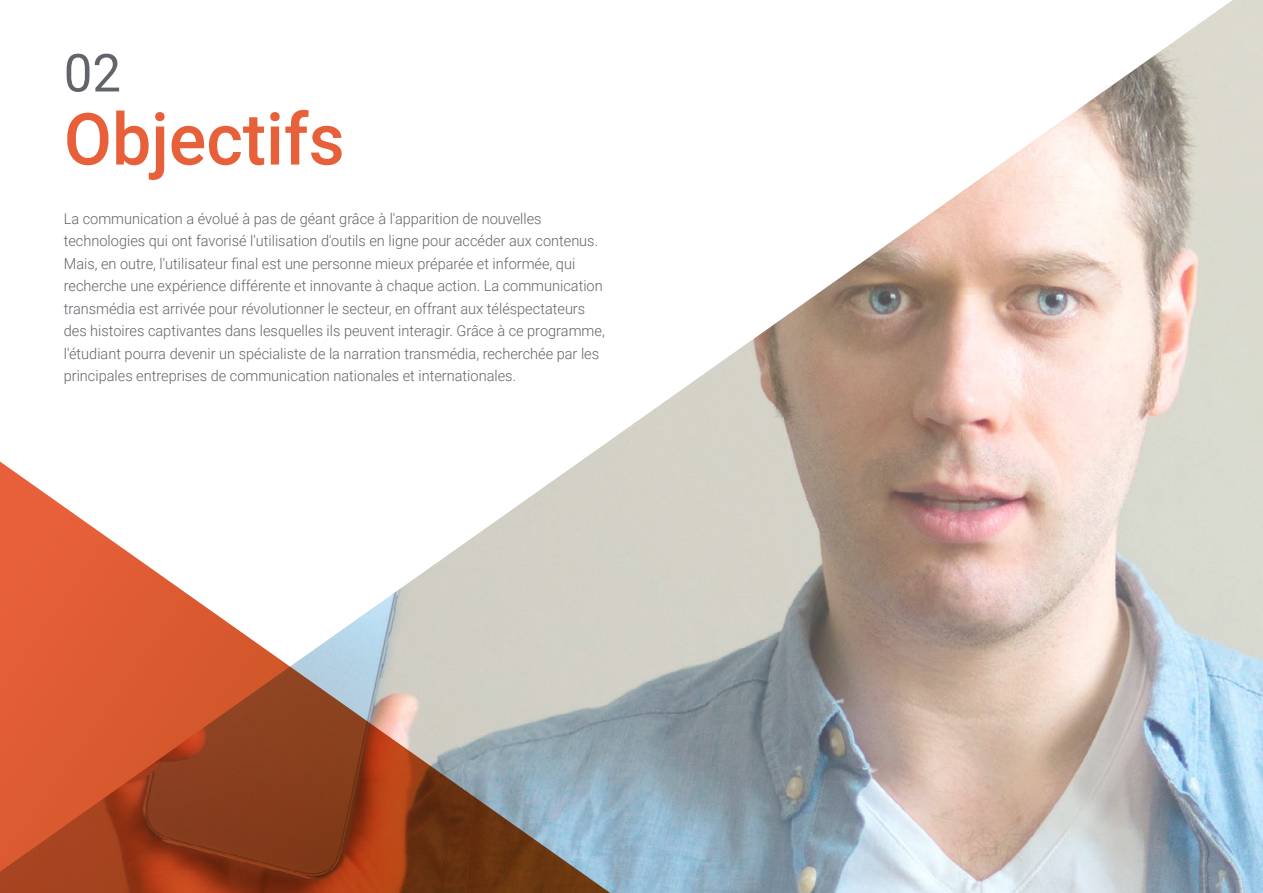
<style>
.page{position:relative;width:1263px;height:893px;background:#fff}
.page>*{position:absolute;margin:0;border:0;box-sizing:border-box;transform-origin:0 0}
.t1{font:500 72px "Roboto";color:#e7603a}
.t2{font:52.5px "Roboto";color:#61646a}
.t3{font:300 15px/22.5px "Roboto";color:#61646a}
</style>
<div class="page">
<img style="left:602px;top:0;width:661px;height:893px">
<svg style="left:0;top:446px;width:640px;height:447px"></svg>
<h2 class="t2" style="left:64px;top:36px;width:59px">02</h2>
<h1 class="t1" style="left:64px;top:89px;width:282px">Objectifs</h1>
<p class="t3" style="left:64px;top:207px;width:542px">La communication a évolué à pas de géant grâce à l'apparition de nouvelles technologies qui ont favorisé l'utilisation d'outils en ligne pour accéder aux contenus.<br>Mais, en outre, l'utilisateur final est une personne mieux préparée et informée, qui recherche une expérience différente et innovante à chaque action. La communication transmédia est arrivée pour révolutionner le secteur, en offrant aux téléspectateurs des histoires captivantes dans lesquelles ils peuvent interagir. Grâce à ce programme, l'étudiant pourra devenir un spécialiste de la narration transmédia, recherchée par les principales entreprises de communication nationales et internationales.</p>
</div>
